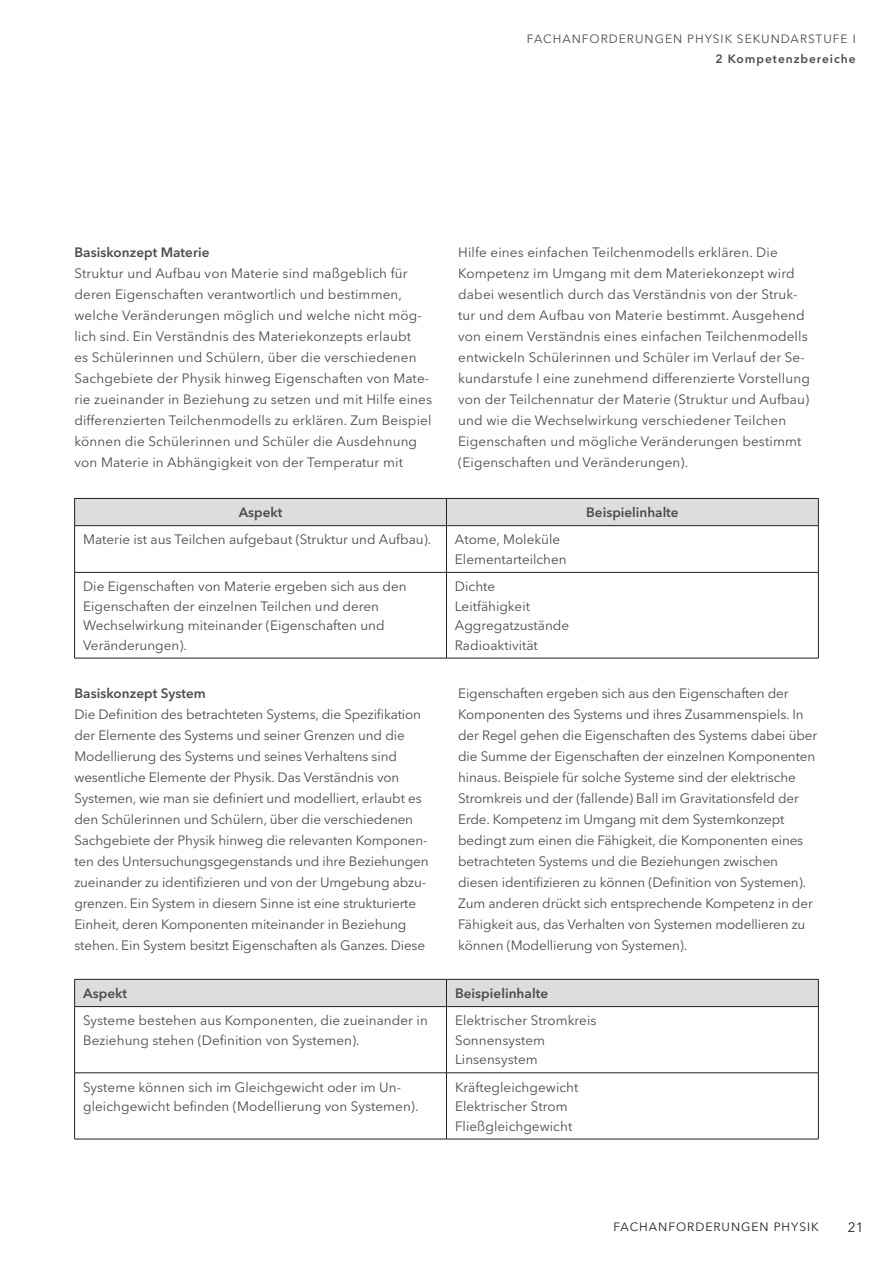
<style>
.page{position:relative;width:893px;height:1263px;background:#fff}
.page>*{position:absolute;margin:0;border:0;box-sizing:border-box;transform-origin:0 0}
.t1{font:13.5px/21px "Avenir Next LT Pro";color:#4b4c4d}
.t2{font:600 13.5px "Avenir Next LT Pro";letter-spacing:.005em;color:#4b4c4d}
.t3{font:13.5px "Avenir Next LT Pro";color:#231f20}
.t4{font:12px "Avenir Next LT Pro";letter-spacing:.08em;color:#4b4c4d}
.t5{font:12px "Avenir Next LT Pro";letter-spacing:.08em;color:#231f20}
.t6{font:600 12px "Avenir Next LT Pro";letter-spacing:.08em;color:#4b4c4d}
</style>
<div class="page">
<svg style="left:75px;top:526px;width:743px;height:132px"></svg>
<div style="left:74px;top:498px;width:745px;height:27px;background:#dcdddf"></div>
<hr style="left:74px;top:525px;width:372px;height:1px;background:#231f20">
<hr style="left:74px;top:526px;width:1px;height:46px;background:#231f20">
<hr style="left:446px;top:525px;width:373px;height:1px;background:#231f20">
<hr style="left:446px;top:526px;width:1px;height:46px;background:#231f20">
<hr style="left:818px;top:526px;width:1px;height:46px;background:#231f20">
<hr style="left:74px;top:572px;width:372px;height:1px;background:#231f20">
<hr style="left:74px;top:572px;width:1px;height:86px;background:#231f20">
<hr style="left:446px;top:572px;width:373px;height:1px;background:#231f20">
<hr style="left:446px;top:572px;width:1px;height:86px;background:#231f20">
<hr style="left:818px;top:572px;width:1px;height:86px;background:#231f20">
<hr style="left:74px;top:658px;width:372px;height:1px;background:#231f20">
<hr style="left:446px;top:658px;width:373px;height:1px;background:#231f20">
<svg style="left:75px;top:1007px;width:743px;height:132px"></svg>
<div style="left:74px;top:979px;width:745px;height:27px;background:#dcdddf"></div>
<hr style="left:74px;top:1006px;width:372px;height:1px;background:#231f20">
<hr style="left:74px;top:1007px;width:1px;height:65px;background:#231f20">
<hr style="left:446px;top:1006px;width:373px;height:1px;background:#231f20">
<hr style="left:446px;top:1007px;width:1px;height:65px;background:#231f20">
<hr style="left:818px;top:1007px;width:1px;height:65px;background:#231f20">
<hr style="left:74px;top:1072px;width:372px;height:1px;background:#231f20">
<hr style="left:74px;top:1073px;width:1px;height:66px;background:#231f20">
<hr style="left:446px;top:1072px;width:373px;height:1px;background:#231f20">
<hr style="left:446px;top:1073px;width:1px;height:66px;background:#231f20">
<hr style="left:818px;top:1073px;width:1px;height:66px;background:#231f20">
<hr style="left:74px;top:1139px;width:372px;height:1px;background:#231f20">
<hr style="left:446px;top:1139px;width:373px;height:1px;background:#231f20">
<p class="t4" style="left:527px;top:32px;width:330px">FACHANFORDERUNGEN PHYSIK SEKUNDARSTUFE I</p>
<p class="t6" style="left:715px;top:51px;width:142px">2 Kompetenzbereiche</p>
<p class="t2" style="left:74px;top:244px;width:137px">Basiskonzept Materie</p>
<p class="t1" style="left:74px;top:263px;width:359px">Struktur und Aufbau von Materie sind maßgeblich für deren Eigenschaften verantwortlich und bestimmen, welche Veränderungen möglich und welche nicht mög&shy;lich sind. Ein Verständnis des Materiekonzepts erlaubt<br>es Schülerinnen und Schülern, über die verschiedenen Sachgebiete der Physik hinweg Eigenschaften von Mate&shy;rie zueinander in Beziehung zu setzen und mit Hilfe eines differenzierten Teilchenmodells zu erklären. Zum Beispiel können die Schülerinnen und Schüler die Ausdehnung von Materie in Abhängigkeit von der Temperatur mit</p>
<p class="t1" style="left:458px;top:242px;width:353px">Hilfe eines einfachen Teilchenmodells erklären. Die Kompetenz im Umgang mit dem Materiekonzept wird dabei wesentlich durch das Verständnis von der Struk&shy;tur und dem Aufbau von Materie bestimmt. Ausgehend von einem Verständnis eines einfachen Teilchenmodells entwickeln Schülerinnen und Schüler im Verlauf der Se&shy;kundarstufe I eine zunehmend differenzierte Vorstellung von der Teilchennatur der Materie (Struktur und Aufbau) und wie die Wechselwirkung verschiedener Teilchen Eigenschaften und mögliche Veränderungen bestimmt (Eigenschaften und Veränderungen).</p>
<p class="t2" style="left:239px;top:504px;width:45px">Aspekt</p>
<p class="t2" style="left:586px;top:504px;width:94px">Beispielinhalte</p>
<p class="t1" style="left:83px;top:529px;width:350px">Materie ist aus Teilchen aufgebaut (Struktur und Aufbau).</p>
<p class="t1" style="left:455px;top:530px;width:113px;line-height:19.5px">Atome, Moleküle<br>Elementarteilchen</p>
<p class="t1" style="left:83px;top:577px;width:325px;line-height:19.5px">Die Eigenschaften von Materie ergeben sich aus den Eigenschaften der einzelnen Teilchen und deren Wechselwirkung miteinander (Eigenschaften und Veränderungen).</p>
<p class="t1" style="left:455px;top:576px;width:116px;line-height:19.5px">Dichte<br>Leitfähigkeit<br>Aggregatzustände<br>Radioaktivität</p>
<p class="t2" style="left:74px;top:685px;width:133px">Basiskonzept System</p>
<p class="t1" style="left:74px;top:704px;width:356px">Die Definition des betrachteten Systems, die Spezifikation der Elemente des Systems und seiner Grenzen und die Modellierung des Systems und seines Verhaltens sind wesentliche Elemente der Physik. Das Verständnis von Systemen, wie man sie definiert und modelliert, erlaubt es den Schülerinnen und Schülern, über die verschiedenen Sachgebiete der Physik hinweg die relevanten Komponen&shy;ten des Untersuchungsgegenstands und ihre Beziehungen zueinander zu identifizieren und von der Umgebung abzu&shy;grenzen. Ein System in diesem Sinne ist eine strukturierte Einheit, deren Komponenten miteinander in Beziehung stehen. Ein System besitzt Eigenschaften als Ganzes. Diese</p>
<p class="t1" style="left:458px;top:683px;width:361px">Eigenschaften ergeben sich aus den Eigenschaften der Komponenten des Systems und ihres Zusammenspiels. In der Regel gehen die Eigenschaften des Systems dabei über die Summe der Eigenschaften der einzelnen Komponenten hinaus. Beispiele für solche Systeme sind der elektrische Stromkreis und der (fallende) Ball im Gravitationsfeld der Erde. Kompetenz im Umgang mit dem Systemkonzept bedingt zum einen die Fähigkeit, die Komponenten eines betrachteten Systems und die Beziehungen zwischen diesen identifizieren zu können (Definition von Systemen).<br>Zum anderen drückt sich entsprechende Kompetenz in der Fähigkeit aus, das Verhalten von Systemen modellieren zu können (Modellierung von Systemen).</p>
<p class="t2" style="left:83px;top:985px;width:46px">Aspekt</p>
<p class="t2" style="left:455px;top:985px;width:95px">Beispielinhalte</p>
<p class="t1" style="left:83px;top:1011px;width:346px;line-height:19.5px">Systeme bestehen aus Komponenten, die zueinander in<br>Beziehung stehen (Definition von Systemen).</p>
<p class="t1" style="left:455px;top:1011px;width:143px;line-height:19.5px">Elektrischer Stromkreis<br>Sonnensystem<br>Linsensystem</p>
<p class="t1" style="left:83px;top:1077px;width:337px;line-height:19.5px">Systeme können sich im Gleichgewicht oder im Un&shy;gleichgewicht befinden (Modellierung von Systemen).</p>
<p class="t1" style="left:455px;top:1077px;width:125px;line-height:19.5px">Kräftegleichgewicht<br>Elektrischer Strom<br>Fließgleichgewicht</p>
<p class="t5" style="left:613px;top:1219px;width:207px">FACHANFORDERUNGEN PHYSIK</p>
<p class="t3" style="left:848px;top:1219px;width:17px">21</p>
</div>
